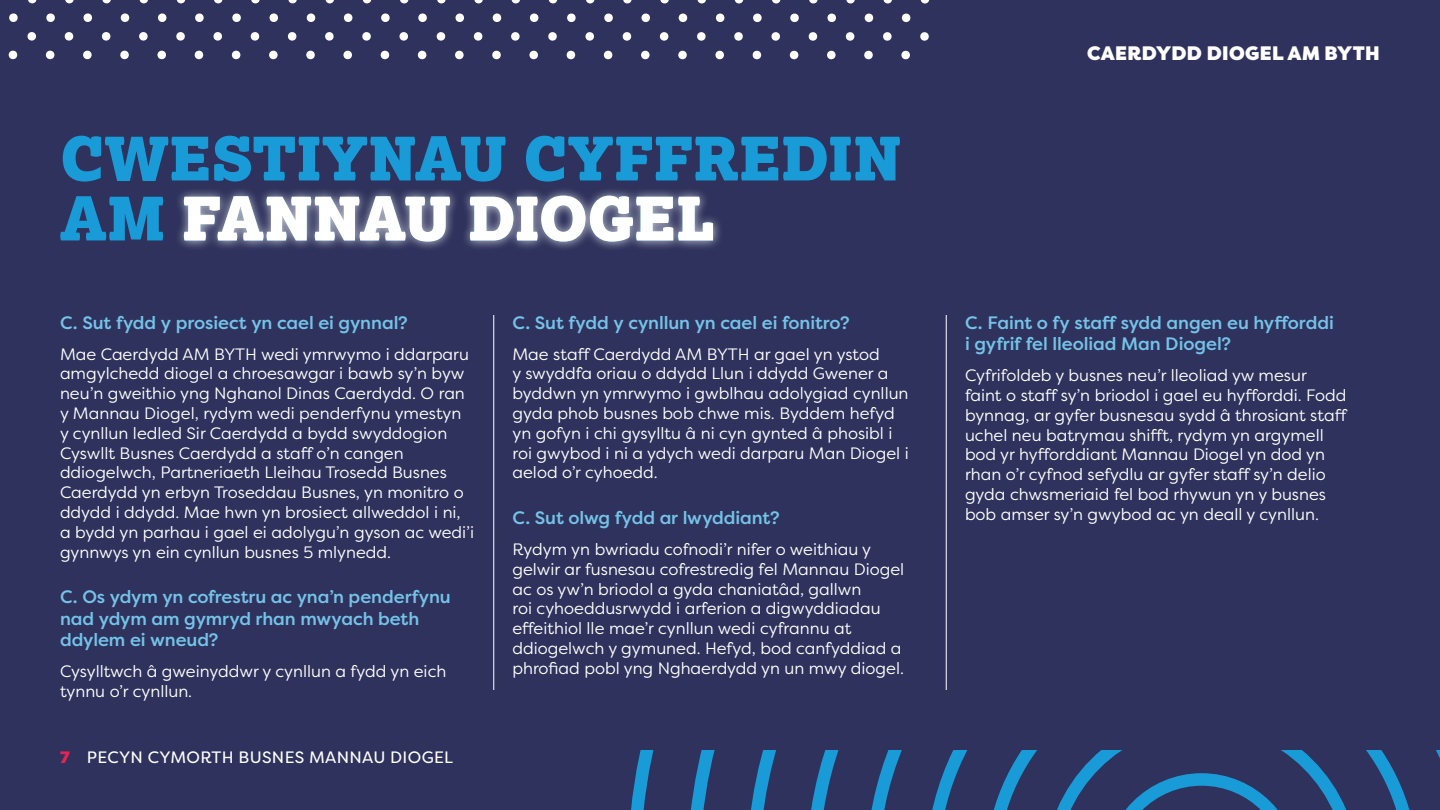
<style>
.page{position:relative;width:1440px;height:810px;background:#2e325c}
.page>*{position:absolute;margin:0;border:0;box-sizing:border-box;transform-origin:0 0}
.t1{font:900 60px/60px "Lexia";letter-spacing:-.005em;color:#199bd8}
.t2{font:900 19.5px "Filson Pro";letter-spacing:.02em;color:#fff}
.t3{font:500 18px/21.6px "Filson Pro";letter-spacing:-.005em;color:#75c3e8}
.t4{font:16.5px/19.8px "Filson Pro";color:#fff}
.t5{font:16.5px "Filson Pro";letter-spacing:.02em;color:#fff}
.s1{color:#fff}
.s2{font-weight:900;color:#e62454}
</style>
<div class="page">
<svg style="left:631px;top:750px;width:809px;height:60px"></svg>
<svg style="left:920px;top:32px;width:9px;height:9px"></svg>
<svg style="left:901px;top:50px;width:9px;height:10px"></svg>
<svg style="left:920px;top:0;width:10px;height:4px"></svg>
<svg style="left:901px;top:13px;width:10px;height:10px"></svg>
<svg style="left:883px;top:32px;width:9px;height:9px"></svg>
<svg style="left:864px;top:50px;width:9px;height:10px"></svg>
<svg style="left:883px;top:0;width:9px;height:4px"></svg>
<svg style="left:864px;top:13px;width:10px;height:10px"></svg>
<svg style="left:845px;top:32px;width:10px;height:9px"></svg>
<svg style="left:827px;top:50px;width:9px;height:10px"></svg>
<svg style="left:846px;top:0;width:9px;height:4px"></svg>
<svg style="left:827px;top:13px;width:9px;height:10px"></svg>
<svg style="left:808px;top:32px;width:10px;height:9px"></svg>
<svg style="left:789px;top:50px;width:10px;height:10px"></svg>
<svg style="left:809px;top:0;width:9px;height:4px"></svg>
<svg style="left:790px;top:13px;width:9px;height:10px"></svg>
<svg style="left:771px;top:32px;width:9px;height:9px"></svg>
<svg style="left:752px;top:50px;width:10px;height:10px"></svg>
<svg style="left:772px;top:0;width:9px;height:4px"></svg>
<svg style="left:753px;top:13px;width:9px;height:9px"></svg>
<svg style="left:734px;top:32px;width:9px;height:9px"></svg>
<svg style="left:715px;top:50px;width:9px;height:10px"></svg>
<svg style="left:734px;top:0;width:10px;height:4px"></svg>
<svg style="left:715px;top:13px;width:10px;height:9px"></svg>
<svg style="left:697px;top:32px;width:9px;height:9px"></svg>
<svg style="left:678px;top:50px;width:9px;height:10px"></svg>
<svg style="left:697px;top:0;width:9px;height:4px"></svg>
<svg style="left:678px;top:13px;width:10px;height:9px"></svg>
<svg style="left:659px;top:32px;width:10px;height:9px"></svg>
<svg style="left:641px;top:50px;width:9px;height:10px"></svg>
<svg style="left:660px;top:0;width:9px;height:4px"></svg>
<svg style="left:641px;top:13px;width:9px;height:9px"></svg>
<svg style="left:622px;top:32px;width:10px;height:9px"></svg>
<svg style="left:603px;top:50px;width:10px;height:10px"></svg>
<svg style="left:623px;top:0;width:9px;height:4px"></svg>
<svg style="left:604px;top:13px;width:9px;height:9px"></svg>
<svg style="left:585px;top:32px;width:9px;height:9px"></svg>
<svg style="left:586px;top:0;width:9px;height:4px"></svg>
<svg style="left:567px;top:13px;width:9px;height:9px"></svg>
<svg style="left:548px;top:0;width:10px;height:4px"></svg>
<svg style="left:566px;top:50px;width:10px;height:10px"></svg>
<svg style="left:548px;top:32px;width:9px;height:9px"></svg>
<svg style="left:529px;top:50px;width:9px;height:10px"></svg>
<svg style="left:529px;top:13px;width:10px;height:9px"></svg>
<svg style="left:511px;top:32px;width:9px;height:9px"></svg>
<svg style="left:492px;top:50px;width:9px;height:10px"></svg>
<svg style="left:511px;top:0;width:9px;height:4px"></svg>
<svg style="left:492px;top:13px;width:10px;height:9px"></svg>
<svg style="left:473px;top:32px;width:10px;height:9px"></svg>
<svg style="left:455px;top:50px;width:9px;height:10px"></svg>
<svg style="left:474px;top:0;width:9px;height:4px"></svg>
<svg style="left:455px;top:13px;width:9px;height:9px"></svg>
<svg style="left:436px;top:32px;width:10px;height:9px"></svg>
<svg style="left:417px;top:50px;width:10px;height:10px"></svg>
<svg style="left:437px;top:0;width:9px;height:4px"></svg>
<svg style="left:418px;top:13px;width:9px;height:9px"></svg>
<svg style="left:399px;top:32px;width:9px;height:9px"></svg>
<svg style="left:380px;top:50px;width:10px;height:10px"></svg>
<svg style="left:400px;top:0;width:9px;height:4px"></svg>
<svg style="left:381px;top:13px;width:9px;height:9px"></svg>
<svg style="left:362px;top:32px;width:9px;height:9px"></svg>
<svg style="left:343px;top:50px;width:9px;height:10px"></svg>
<svg style="left:362px;top:0;width:10px;height:4px"></svg>
<svg style="left:343px;top:13px;width:10px;height:9px"></svg>
<svg style="left:325px;top:32px;width:9px;height:9px"></svg>
<svg style="left:306px;top:50px;width:9px;height:10px"></svg>
<svg style="left:325px;top:0;width:9px;height:4px"></svg>
<svg style="left:306px;top:13px;width:10px;height:9px"></svg>
<svg style="left:287px;top:32px;width:10px;height:9px"></svg>
<svg style="left:269px;top:50px;width:9px;height:10px"></svg>
<svg style="left:288px;top:0;width:9px;height:4px"></svg>
<svg style="left:269px;top:13px;width:9px;height:9px"></svg>
<svg style="left:250px;top:32px;width:10px;height:9px"></svg>
<svg style="left:231px;top:50px;width:10px;height:10px"></svg>
<svg style="left:251px;top:0;width:9px;height:4px"></svg>
<svg style="left:232px;top:13px;width:9px;height:9px"></svg>
<svg style="left:213px;top:32px;width:9px;height:9px"></svg>
<svg style="left:194px;top:50px;width:10px;height:10px"></svg>
<svg style="left:214px;top:0;width:9px;height:4px"></svg>
<svg style="left:195px;top:13px;width:9px;height:9px"></svg>
<svg style="left:176px;top:32px;width:9px;height:9px"></svg>
<svg style="left:157px;top:50px;width:9px;height:10px"></svg>
<svg style="left:177px;top:0;width:9px;height:4px"></svg>
<svg style="left:158px;top:13px;width:9px;height:9px"></svg>
<svg style="left:139px;top:32px;width:9px;height:9px"></svg>
<svg style="left:120px;top:50px;width:9px;height:10px"></svg>
<svg style="left:139px;top:0;width:9px;height:4px"></svg>
<svg style="left:120px;top:13px;width:10px;height:9px"></svg>
<svg style="left:101px;top:32px;width:10px;height:9px"></svg>
<svg style="left:83px;top:50px;width:9px;height:10px"></svg>
<svg style="left:102px;top:0;width:9px;height:4px"></svg>
<svg style="left:83px;top:13px;width:9px;height:9px"></svg>
<svg style="left:64px;top:32px;width:10px;height:9px"></svg>
<svg style="left:45px;top:50px;width:10px;height:10px"></svg>
<svg style="left:65px;top:0;width:9px;height:4px"></svg>
<svg style="left:46px;top:13px;width:9px;height:9px"></svg>
<svg style="left:27px;top:32px;width:9px;height:9px"></svg>
<svg style="left:8px;top:50px;width:10px;height:10px"></svg>
<svg style="left:28px;top:0;width:9px;height:4px"></svg>
<svg style="left:9px;top:13px;width:9px;height:9px"></svg>
<hr style="left:493px;top:315px;width:1px;height:375px;background:#fff">
<hr style="left:946px;top:315px;width:1px;height:375px;background:#fff">
<div style="left:174px;top:186px;width:549px;height:66px;background:#fff;opacity:.75"></div>
<h1 class="t1" style="left:60px;top:126px;width:843px">CWESTIYNAU CYFFREDIN<br>AM <span class="s1">FANNAU DIOGEL</span></h1>
<p class="t3" style="left:60px;top:311px;width:349px">C. Sut fydd y prosiect yn cael ei gynnal?</p>
<p class="t4" style="left:60px;top:343px;width:416px">Mae Caerdydd AM BYTH wedi ymrwymo i ddarparu amgylchedd diogel a chroesawgar i bawb sy’n byw neu’n gweithio yng Nghanol Dinas Caerdydd. O ran y Mannau Diogel, rydym wedi penderfynu ymestyn y cynllun ledled Sir Caerdydd a bydd swyddogion Cyswllt Busnes Caerdydd a staff o’n cangen ddiogelwch, Partneriaeth Lleihau Trosedd Busnes Caerdydd yn erbyn Troseddau Busnes, yn monitro o ddydd i ddydd. Mae hwn yn brosiect allweddol i ni, a bydd yn parhau i gael ei adolygu’n gyson ac wedi’i gynnwys yn ein cynllun busnes 5 mlynedd.</p>
<p class="t3" style="left:60px;top:586px;width:392px">C. Os ydym yn cofrestru ac yna’n penderfynu nad ydym am gymryd rhan mwyach beth ddylem ei wneud?</p>
<p class="t4" style="left:60px;top:661px;width:388px">Cysylltwch â gweinyddwr y cynllun a fydd yn eich tynnu o’r cynllun.</p>
<p class="t5" style="left:60px;top:746px;width:395px"><span class="s2">7</span> PECYN CYMORTH BUSNES MANNAU DIOGEL</p>
<p class="t3" style="left:512px;top:311px;width:339px">C. Sut fydd y cynllun yn cael ei fonitro?</p>
<p class="t4" style="left:512px;top:343px;width:398px">Mae staff Caerdydd AM BYTH ar gael yn ystod<br>y swyddfa oriau o ddydd Llun i ddydd Gwener a byddwn yn ymrwymo i gwblhau adolygiad cynllun gyda phob busnes bob chwe mis. Byddem hefyd yn gofyn i chi gysylltu â ni cyn gynted â phosibl i roi gwybod i ni a ydych wedi darparu Man Diogel i aelod o’r cyhoedd.</p>
<p class="t3" style="left:512px;top:506px;width:269px">C. Sut olwg fydd ar lwyddiant?</p>
<p class="t4" style="left:512px;top:539px;width:393px">Rydym yn bwriadu cofnodi’r nifer o weithiau y gelwir ar fusnesau cofrestredig fel Mannau Diogel ac os yw’n briodol a gyda chaniatâd, gallwn<br>roi cyhoeddusrwydd i arferion a digwyddiadau effeithiol lle mae’r cynllun wedi cyfrannu at ddiogelwch y gymuned. Hefyd, bod canfyddiad a phrofiad pobl yng Nghaerdydd yn un mwy diogel.</p>
<p class="t2" style="left:1087px;top:41px;width:294px">CAERDYDD DIOGEL AM BYTH</p>
<p class="t3" style="left:965px;top:311px;width:370px">C. Faint o fy staff sydd angen eu hyfforddi i gyfrif fel lleoliad Man Diogel?</p>
<p class="t4" style="left:965px;top:365px;width:384px">Cyfrifoldeb y busnes neu’r lleoliad yw mesur faint o staff sy’n briodol i gael eu hyfforddi. Fodd bynnag, ar gyfer busnesau sydd â throsiant staff uchel neu batrymau shifft, rydym yn argymell bod yr hyfforddiant Mannau Diogel yn dod yn rhan o’r cyfnod sefydlu ar gyfer staff sy’n delio gyda chwsmeriaid fel bod rhywun yn y busnes bob amser sy’n gwybod ac yn deall y cynllun.</p>
</div>
